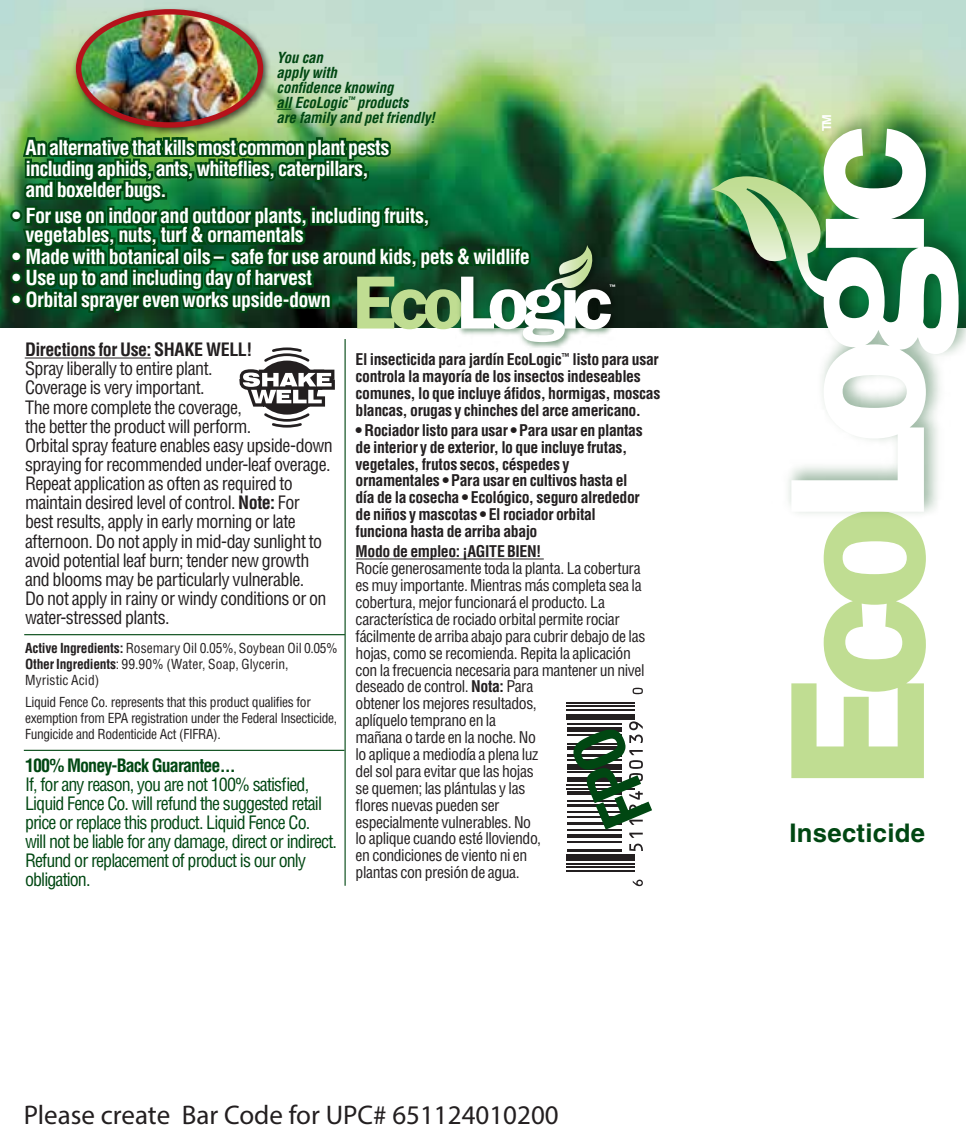
<style>
.page{position:relative;width:966px;height:1133px;background:#fff}
.page>*{position:absolute;margin:0;border:0;box-sizing:border-box;transform-origin:0 0}
.t1{font:27px "Myriad Pro";color:#231f20}
.t2{font:700 25.65px "Helvetica LT Std";letter-spacing:.01em;color:#004712}
.t3{font:700 condensed 20.25px/21.4px "Helvetica LT Std";letter-spacing:-.035em;color:#fff}
.t4{font:condensed 18px/19.1px "Helvetica LT Std";letter-spacing:-.03em;color:#231f20}
.t5{font:condensed 18px/19.1px "Helvetica LT Std";letter-spacing:-.05em;color:#004712}
.t6{font:700 condensed 18px "Helvetica LT Std";letter-spacing:-.025em;color:#231f20}
.t7{font:700 condensed 18px "Helvetica LT Std";letter-spacing:-.05em;color:#004712}
.t8{font:condensed 15.75px/16.9px "Helvetica LT Std";letter-spacing:-.025em;color:#231f20}
.t9{font:700 condensed 15.75px/16.9px "Helvetica LT Std";letter-spacing:-.025em;color:#231f20}
.t10{font:italic 700 condensed 14.85px/14.8px "Helvetica LT Std";letter-spacing:-.01em;color:#004712}
.t11{font:condensed 13.5px/15.8px "Helvetica LT Std";letter-spacing:-.025em;color:#231f20}
.t12{font:condensed 13.5px/15.8px "Helvetica LT Std";letter-spacing:.005em;color:#231f20}
.t13{font:700 12.38px "Swiss 721 BT";color:#fff}
.t14{font:700 9px "Swiss 721 BT";color:#fff}
.s1{font-weight:700}
</style>
<div class="page">
<img style="left:0;top:0;width:965px;height:328px">
<svg style="left:791px;top:524px;width:134px;height:254px"></svg>
<img style="left:698px;top:104px;width:267px;height:420px">
<img style="left:710px;top:176px;width:81px;height:121px">
<svg style="left:791px;top:129px;width:167px;height:382px"></svg>
<img style="left:610px;top:239px;width:11px;height:92px">
<hr style="left:566px;top:870px;width:68px;height:1px;background:#231f20">
<hr style="left:566px;top:866px;width:68px;height:1px;background:#231f20">
<hr style="left:566px;top:863px;width:68px;height:1px;background:#231f20">
<hr style="left:566px;top:859px;width:68px;height:1px;background:#231f20">
<hr style="left:566px;top:857px;width:68px;height:2px;background:#231f20">
<hr style="left:566px;top:855px;width:68px;height:2px;background:#231f20">
<hr style="left:566px;top:854px;width:68px;height:1px;background:#231f20">
<hr style="left:566px;top:850px;width:55px;height:1px;background:#231f20">
<hr style="left:566px;top:848px;width:55px;height:2px;background:#231f20">
<hr style="left:566px;top:841px;width:55px;height:1px;background:#231f20">
<hr style="left:566px;top:835px;width:55px;height:2px;background:#231f20">
<hr style="left:566px;top:834px;width:55px;height:1px;background:#231f20">
<hr style="left:566px;top:828px;width:55px;height:2px;background:#231f20">
<hr style="left:566px;top:823px;width:55px;height:1px;background:#231f20">
<hr style="left:566px;top:821px;width:55px;height:2px;background:#231f20">
<hr style="left:566px;top:816px;width:55px;height:1px;background:#231f20">
<hr style="left:566px;top:811px;width:55px;height:1px;background:#231f20">
<hr style="left:566px;top:805px;width:55px;height:1px;background:#231f20">
<hr style="left:566px;top:803px;width:55px;height:2px;background:#231f20">
<hr style="left:566px;top:800px;width:55px;height:1px;background:#231f20">
<hr style="left:566px;top:792px;width:55px;height:2px;background:#231f20">
<hr style="left:566px;top:791px;width:55px;height:1px;background:#231f20">
<hr style="left:566px;top:787px;width:68px;height:2px;background:#231f20">
<hr style="left:566px;top:784px;width:68px;height:1px;background:#231f20">
<hr style="left:566px;top:780px;width:55px;height:1px;background:#231f20">
<hr style="left:566px;top:778px;width:55px;height:2px;background:#231f20">
<hr style="left:566px;top:777px;width:55px;height:1px;background:#231f20">
<hr style="left:566px;top:771px;width:55px;height:2px;background:#231f20">
<hr style="left:566px;top:767px;width:55px;height:2px;background:#231f20">
<hr style="left:566px;top:765px;width:55px;height:2px;background:#231f20">
<hr style="left:566px;top:764px;width:55px;height:1px;background:#231f20">
<hr style="left:566px;top:759px;width:55px;height:1px;background:#231f20">
<hr style="left:566px;top:755px;width:55px;height:2px;background:#231f20">
<hr style="left:566px;top:753px;width:55px;height:2px;background:#231f20">
<hr style="left:566px;top:748px;width:55px;height:1px;background:#231f20">
<hr style="left:566px;top:746px;width:55px;height:2px;background:#231f20">
<hr style="left:566px;top:743px;width:55px;height:1px;background:#231f20">
<hr style="left:566px;top:734px;width:55px;height:1px;background:#231f20">
<hr style="left:566px;top:730px;width:55px;height:2px;background:#231f20">
<hr style="left:566px;top:728px;width:55px;height:2px;background:#231f20">
<hr style="left:566px;top:727px;width:55px;height:1px;background:#231f20">
<hr style="left:566px;top:723px;width:55px;height:1px;background:#231f20">
<hr style="left:566px;top:717px;width:68px;height:2px;background:#231f20">
<hr style="left:566px;top:715px;width:68px;height:2px;background:#231f20">
<hr style="left:566px;top:714px;width:68px;height:1px;background:#231f20">
<hr style="left:566px;top:709px;width:68px;height:1px;background:#231f20">
<hr style="left:566px;top:705px;width:68px;height:2px;background:#231f20">
<hr style="left:566px;top:702px;width:68px;height:1px;background:#231f20">
<svg style="left:632px;top:879px;width:10px;height:6px"></svg>
<svg style="left:632px;top:687px;width:10px;height:7px"></svg>
<svg style="left:629px;top:843px;width:13px;height:7px"></svg>
<hr style="left:344px;top:339px;width:1px;height:546px;background:#004712">
<img style="left:36px;top:0;width:268px;height:135px">
<img style="left:79px;top:12px;width:181px;height:113px">
<div style="left:76px;top:9px;width:187px;height:119px;border:5px solid #b5121b;border-radius:50%"></div>
<hr style="left:355px;top:558px;width:188px;height:1px;background:#231f20">
<div style="left:10px;top:210px;width:12px;height:12px;border:4px solid #004712;border-radius:50%"></div>
<div style="left:10px;top:250px;width:12px;height:12px;border:4px solid #004712;border-radius:50%"></div>
<div style="left:10px;top:271px;width:12px;height:13px;border:4px solid #004712;border-radius:50%"></div>
<div style="left:10px;top:293px;width:12px;height:12px;border:4px solid #004712;border-radius:50%"></div>
<svg style="left:20px;top:135px;width:590px;height:294px"></svg>
<hr style="left:25px;top:357px;width:125px;height:1px;background:#231f20">
<hr style="left:24px;top:634px;width:321px;height:1px;background:#004712">
<hr style="left:24px;top:749px;width:320px;height:1px;background:#004712">
<svg style="left:276px;top:109px;width:15px;height:1px"></svg>
<svg style="left:568px;top:721px;width:75px;height:116px"></svg>
<p class="t10" style="left:276px;top:50px;width:160px">You can<br>apply with<br>confidence knowing<br>all EcoLogic<sup>™</sup> products<br>are family and pet friendly!</p>
<p class="t3" style="left:26px;top:136px;width:365px">An alternative that kills most common plant pests including aphids, ants, whiteflies, caterpillars, and boxelder bugs.</p>
<p class="t3" style="left:26px;top:206px;width:406px;line-height:19.1px;text-indent:-14px">• For use on indoor and outdoor plants, including fruits, vegetables, nuts, turf &amp; ornamentals</p>
<p class="t3" style="left:12px;top:245px;width:519px">• Made with botanical oils – safe for use around kids, pets &amp; wildlife</p>
<p class="t3" style="left:12px;top:267px;width:301px">• Use up to and including day of harvest</p>
<p class="t3" style="left:12px;top:288px;width:320px">• Orbital sprayer even works upside-down</p>
<p class="t6" style="left:25px;top:338px;width:229px">Directions for Use: SHAKE WELL!</p>
<p class="t4" style="left:25px;top:359px;width:309px">Spray liberally to entire plant.<br>Coverage is very important.<br>The more complete the coverage,<br>the better the product will perform.<br>Orbital spray feature enables easy upside-down spraying for recommended under-leaf overage.<br>Repeat application as often as required to maintain desired level of control. <span class="s1">Note:</span> For<br>best results, apply in early morning or late afternoon. Do not apply in mid-day sunlight to avoid potential leaf burn; tender new growth and blooms may be particularly vulnerable.<br>Do not apply in rainy or windy conditions or on water-stressed plants.</p>
<p class="t12" style="left:25px;top:640px;width:314px"><span class="s1">Active Ingredients:</span> Rosemary Oil 0.05%, Soybean Oil 0.05%<br><span class="s1">Other Ingredients</span>: 99.90% (Water, Soap, Glycerin,<br>Myristic Acid)</p>
<p class="t11" style="left:25px;top:694px;width:313px">Liquid Fence Co. represents that this product qualifies for exemption from EPA registration under the Federal Insecticide,<br>Fungicide and Rodenticide Act (FIFRA).</p>
<p class="t7" style="left:25px;top:753px;width:212px">100% Money-Back Guarantee...</p>
<p class="t5" style="left:25px;top:774px;width:313px">If, for any reason, you are not 100% satisfied, Liquid Fence Co. will refund the suggested retail price or replace this product. Liquid Fence Co.<br>will not be liable for any damage, direct or indirect.<br>Refund or replacement of product is our only obligation.</p>
<p class="t14" style="left:608px;top:282px;width:9px">™</p>
<p class="t9" style="left:355px;top:350px;width:306px">El insecticida para jardín EcoLogic<sup>™</sup> listo para usar controla la mayoría de los insectos indeseables comunes, lo que incluye áfidos, hormigas, moscas blancas, orugas y chinches del arce americano.</p>
<p class="t9" style="left:355px;top:421px;width:288px">• Rociador listo para usar • Para usar en plantas de interior y de exterior, lo que incluye frutas, vegetales, frutos secos, céspedes y ornamentales • Para usar en cultivos hasta el día de la cosecha • Ecológico, seguro alrededor de niños y mascotas • El rociador orbital funciona hasta de arriba abajo</p>
<p class="t9" style="left:355px;top:543px;width:187px">Modo de empleo: ¡AGITE BIEN!</p>
<p class="t8" style="left:355px;top:560px;width:291px">Rocíe generosamente toda la planta. La cobertura es muy importante. Mientras más completa sea la cobertura, mejor funcionará el producto. La característica de rociado orbital permite rociar fácilmente de arriba abajo para cubrir debajo de las hojas, como se recomienda. Repita la aplicación con la frecuencia necesaria para mantener un nivel deseado de control. <span class="s1">Nota:</span> Para<br>obtener los mejores resultados,<br>aplíquelo temprano en la<br>mañana o tarde en la noche. No<br>lo aplique a mediodía a plena luz<br>del sol para evitar que las hojas<br>se quemen; las plántulas y las<br>flores nuevas pueden ser<br>especialmente vulnerables. No<br>lo aplique cuando esté lloviendo,<br>en condiciones de viento ni en<br>plantas con presión de agua.</p>
<h1 class="t1" style="left:24px;top:1097px;width:536px">Please create Bar Code for UPC# 651124010200</h1>
<p class="t13" style="left:818px;top:131px;width:18px;rotate:-90deg">TM</p>
<h2 class="t2" style="left:789px;top:817px;width:137px">Insecticide</h2>
</div>
